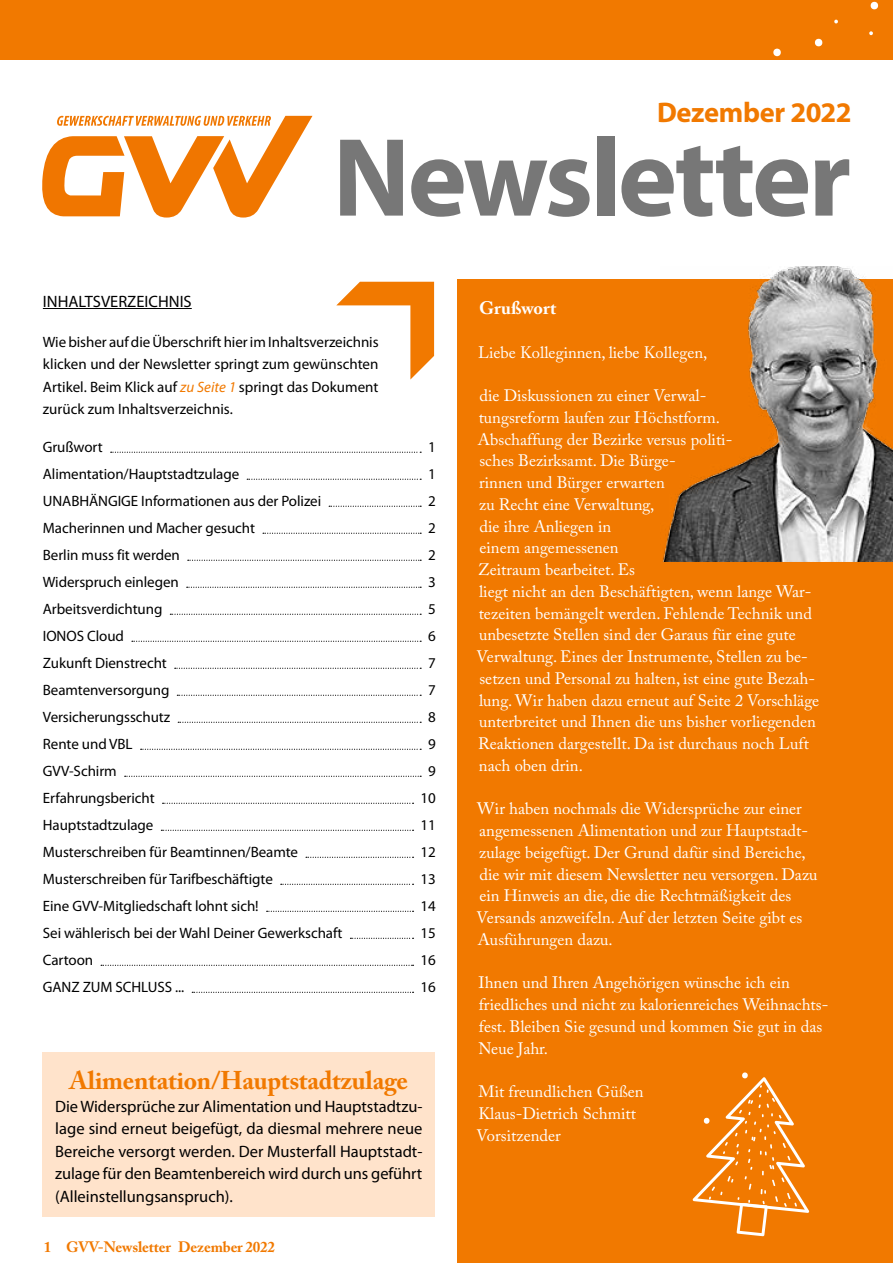
<style>
.page{position:relative;width:893px;height:1263px;background:#fff}
.page>*{position:absolute;margin:0;border:0;box-sizing:border-box;transform-origin:0 0}
.titel_NL_Monat{font:700 112.5px "Myriad Pro";letter-spacing:-.03em;color:#777}
.titel_NL_Monat-2{font:700 28.5px "Myriad Pro";letter-spacing:-.015em;color:#f17900}
.H1-UE_17pt_orange{font:700 25.5px "Adobe Caslon Pro";letter-spacing:-.01em;color:#f17900}
.Begrüßung{font:700 18px "Adobe Caslon Pro";color:#fff}
.grußwort{font:16.5px/21.8px "Adobe Caslon Pro";color:#fff}
.fliestext{font:16.5px/22.5px "Myriad Pro";color:#000;text-align:justify}
.inhalt_aufz{font:16.5px "Myriad Pro";color:#000}
.inhalt_text{font:15px/22.5px "Myriad Pro";letter-spacing:-.005em;color:#000;text-align:justify}
.t1{font:700 15px "Adobe Caslon Pro";letter-spacing:-.01em;color:#f17900}
.s1{font-style:italic;color:#f17900}
</style>
<div class="page">
<div style="left:0;top:0;width:893px;height:59px;background:#f17900"></div>
<div style="left:458px;top:280px;width:435px;height:983px;background:#f17900"></div>
<img style="left:661px;top:266px;width:232px;height:295px">
<svg style="left:336px;top:282px;width:98px;height:97px"></svg>
<hr style="left:43px;top:308px;width:149px;height:1px;background:#000">
<svg style="left:42px;top:116px;width:270px;height:102px"></svg>
<svg style="left:111px;top:452px;width:310px;height:1px"></svg>
<svg style="left:247px;top:479px;width:174px;height:1px"></svg>
<svg style="left:329px;top:506px;width:92px;height:1px"></svg>
<svg style="left:263px;top:533px;width:158px;height:1px"></svg>
<svg style="left:188px;top:560px;width:233px;height:1px"></svg>
<svg style="left:187px;top:587px;width:234px;height:1px"></svg>
<svg style="left:170px;top:614px;width:251px;height:1px"></svg>
<svg style="left:132px;top:641px;width:289px;height:1px"></svg>
<svg style="left:175px;top:668px;width:246px;height:1px"></svg>
<svg style="left:177px;top:695px;width:244px;height:1px"></svg>
<svg style="left:178px;top:722px;width:243px;height:1px"></svg>
<svg style="left:141px;top:749px;width:280px;height:1px"></svg>
<svg style="left:125px;top:776px;width:296px;height:1px"></svg>
<svg style="left:163px;top:803px;width:251px;height:1px"></svg>
<svg style="left:161px;top:830px;width:253px;height:1px"></svg>
<svg style="left:306px;top:857px;width:108px;height:1px"></svg>
<svg style="left:281px;top:884px;width:133px;height:1px"></svg>
<svg style="left:267px;top:911px;width:147px;height:1px"></svg>
<svg style="left:350px;top:938px;width:64px;height:1px"></svg>
<svg style="left:101px;top:965px;width:313px;height:1px"></svg>
<svg style="left:192px;top:992px;width:222px;height:1px"></svg>
<div style="left:43px;top:1052px;width:392px;height:164px;background:#ffe3cb"></div>
<svg style="left:693px;top:1072px;width:116px;height:164px"></svg>
<svg style="left:834px;top:20px;width:4px;height:3px"></svg>
<svg style="left:869px;top:31px;width:4px;height:4px"></svg>
<svg style="left:773px;top:49px;width:8px;height:7px"></svg>
<svg style="left:870px;top:2px;width:9px;height:7px"></svg>
<svg style="left:814px;top:39px;width:9px;height:7px"></svg>
<p class="titel_NL_Monat-2" style="left:657px;top:94px;width:196px">Dezember 2022</p>
<p class="titel_NL_Monat" style="left:333px;top:104px;width:520px">Newsletter</p>
<h1 class="inhalt_aufz" style="left:43px;top:291px;width:150px">INHALTSVERZEICHNIS</h1>
<p class="inhalt_text" style="left:43px;top:330px;width:337px">Wie bisher auf die Überschrift hier im Inhaltsverzeichnis klicken und der Newsletter springt zum gewünschten Artikel. Beim Klick auf <span class="s1">zu Seite 1</span> springt das Dokument zurück zum Inhaltsverzeichnis.</p>
<p class="inhalt_text" style="left:43px;top:436px;width:61px">Grußwort</p>
<p class="inhalt_text" style="left:428px;top:436px;width:9px">1</p>
<p class="inhalt_text" style="left:43px;top:463px;width:198px">Alimentation/Hauptstadtzulage</p>
<p class="inhalt_text" style="left:428px;top:463px;width:9px">1</p>
<p class="inhalt_text" style="left:43px;top:490px;width:280px">UNABHÄNGIGE Informationen aus der Polizei</p>
<p class="inhalt_text" style="left:428px;top:490px;width:9px">2</p>
<p class="inhalt_text" style="left:43px;top:517px;width:214px">Macherinnen und Macher gesucht</p>
<p class="inhalt_text" style="left:428px;top:517px;width:9px">2</p>
<p class="inhalt_text" style="left:43px;top:544px;width:138px">Berlin muss fit werden</p>
<p class="inhalt_text" style="left:428px;top:544px;width:9px">2</p>
<p class="inhalt_text" style="left:43px;top:571px;width:137px">Widerspruch einlegen</p>
<p class="inhalt_text" style="left:428px;top:571px;width:9px">3</p>
<p class="inhalt_text" style="left:43px;top:598px;width:121px">Arbeitsverdichtung</p>
<p class="inhalt_text" style="left:428px;top:598px;width:9px">5</p>
<p class="inhalt_text" style="left:43px;top:625px;width:83px">IONOS Cloud</p>
<p class="inhalt_text" style="left:428px;top:625px;width:9px">6</p>
<p class="inhalt_text" style="left:43px;top:652px;width:125px">Zukunft Dienstrecht</p>
<p class="inhalt_text" style="left:428px;top:652px;width:9px">7</p>
<p class="inhalt_text" style="left:43px;top:679px;width:128px">Beamtenversorgung</p>
<p class="inhalt_text" style="left:428px;top:679px;width:9px">7</p>
<p class="inhalt_text" style="left:43px;top:706px;width:129px">Versicherungsschutz</p>
<p class="inhalt_text" style="left:428px;top:706px;width:9px">8</p>
<p class="inhalt_text" style="left:43px;top:733px;width:91px">Rente und VBL</p>
<p class="inhalt_text" style="left:428px;top:733px;width:9px">9</p>
<p class="inhalt_text" style="left:43px;top:760px;width:75px">GVV-Schirm</p>
<p class="inhalt_text" style="left:428px;top:760px;width:9px">9</p>
<p class="inhalt_text" style="left:43px;top:787px;width:113px">Erfahrungsbericht</p>
<p class="inhalt_text" style="left:421px;top:787px;width:17px">10</p>
<p class="inhalt_text" style="left:43px;top:814px;width:112px">Hauptstadtzulage</p>
<p class="inhalt_text" style="left:421px;top:814px;width:17px">11</p>
<p class="inhalt_text" style="left:43px;top:841px;width:257px">Musterschreiben für Beamtinnen/Beamte</p>
<p class="inhalt_text" style="left:421px;top:841px;width:17px">12</p>
<p class="inhalt_text" style="left:43px;top:868px;width:231px">Musterschreiben für Tarifbeschäftigte</p>
<p class="inhalt_text" style="left:421px;top:868px;width:17px">13</p>
<p class="inhalt_text" style="left:43px;top:895px;width:217px">Eine GVV-Mitgliedschaft lohnt sich!</p>
<p class="inhalt_text" style="left:421px;top:895px;width:17px">14</p>
<p class="inhalt_text" style="left:43px;top:922px;width:301px">Sei wählerisch bei der Wahl Deiner Gewerkschaft</p>
<p class="inhalt_text" style="left:421px;top:922px;width:17px">15</p>
<p class="inhalt_text" style="left:43px;top:949px;width:52px">Cartoon</p>
<p class="inhalt_text" style="left:421px;top:949px;width:17px">16</p>
<p class="inhalt_text" style="left:43px;top:976px;width:143px">GANZ ZUM SCHLUSS ...</p>
<p class="inhalt_text" style="left:421px;top:976px;width:17px">16</p>
<h1 class="H1-UE_17pt_orange" style="left:70px;top:1065px;width:340px">Alimentation/Hauptstadtzulage</h1>
<p class="fliestext" style="left:55px;top:1094px;width:369px">Die Widersprüche zur Alimentation und Hauptstadtzu&shy;lage sind erneut beigefügt, da diesmal mehrere neue Bereiche versorgt werden. Der Musterfall Hauptstadt&shy;zulage für den Beamtenbereich wird durch uns geführt (Alleinstellungsanspruch).</p>
<p class="t1" style="left:44px;top:1238px;width:233px">1 GVV-Newsletter Dezember 2022</p>
<h1 class="Begrüßung" style="left:479px;top:297px;width:79px">Grußwort</h1>
<p class="grußwort" style="left:478px;top:341px;width:231px">Liebe Kolleginnen, liebe Kollegen,</p>
<p class="grußwort" style="left:477px;top:384px;width:344px">die Diskussionen zu einer Verwal-<br>tungsreform laufen zur Höchstform.<br>Abschaffung der Bezirke versus politi-<br>sches Bezirksamt. Die Bürge-<br>rinnen und Bürger erwarten<br>zu Recht eine Verwaltung,<br>die ihre Anliegen in<br>einem angemessenen<br>Zeitraum bearbeitet. Es<br>liegt nicht an den Beschäftigten, wenn lange War&shy;tezeiten bemängelt werden. Fehlende Technik und unbesetzte Stellen sind der Garaus für eine gute Verwaltung. Eines der Instrumente, Stellen zu be&shy;setzen und Personal zu halten, ist eine gute Bezah&shy;lung. Wir haben dazu erneut auf Seite 2 Vorschläge unterbreitet und Ihnen die uns bisher vorliegenden Reaktionen dargestellt. Da ist durchaus noch Luft nach oben drin.</p>
<p class="grußwort" style="left:477px;top:798px;width:342px">Wir haben nochmals die Widersprüche zur einer angemessenen Alimentation und zur Hauptstadt&shy;zulage beigefügt. Der Grund dafür sind Bereiche, die wir mit diesem Newsletter neu versorgen. Dazu ein Hinweis an die, die die Rechtmäßigkeit des Versands anzweifeln. Auf der letzten Seite gibt es Ausführungen dazu.</p>
<p class="grußwort" style="left:478px;top:972px;width:351px">Ihnen und Ihren Angehörigen wünsche ich ein friedliches und nicht zu kalorienreiches Weihnachts&shy;fest. Bleiben Sie gesund und kommen Sie gut in das Neue Jahr.</p>
<p class="grußwort" style="left:479px;top:1080px;width:167px">Mit freundlichen Güßen</p>
<p class="grußwort" style="left:478px;top:1102px;width:159px">Klaus-Dietrich Schmitt</p>
<p class="grußwort" style="left:477px;top:1124px;width:86px">Vorsitzender</p>
</div>
